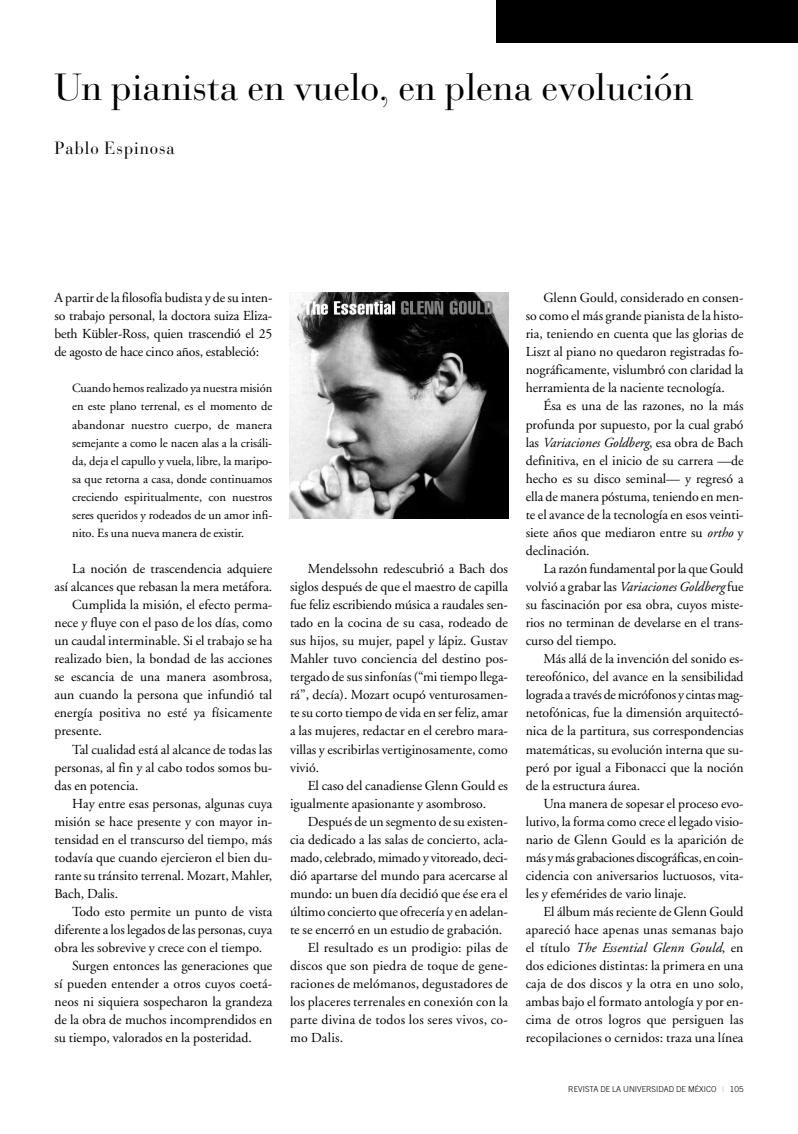
<style>
.page{position:relative;width:798px;height:1134px;background:#fff}
.page>*{position:absolute;margin:0;border:0;box-sizing:border-box;transform-origin:0 0}
.t1{font:37.5px "Bauer Bodoni";color:#000}
.t2{font:17.5px "Bauer Bodoni";letter-spacing:.055em;color:#000;scale:.95 1}
.t3{font:13.75px/18px "Adobe Garamond";color:#000;text-align:justify}
.t4{font:13.75px "Adobe Garamond";letter-spacing:-.02em;color:#000}
.t5{font:12.5px/18px "Adobe Garamond";letter-spacing:-.005em;color:#000;text-align:justify}
.t6{font:300 8.12px "Trade Gothic";color:#000}
.s1{font-style:italic}
.s2{font-weight:400;color:#b3b3b3}
</style>
<div class="page">
<div style="left:496px;top:0;width:301px;height:43px;background:#000"></div>
<img style="left:289px;top:292px;width:219px;height:227px">
<h1 class="t1" style="left:54px;top:73px;width:640px">Un pianista en vuelo, en plena evolución</h1>
<p class="t2" style="left:54px;top:141px;width:128px">Pablo Espinosa</p>
<p class="t3" style="left:54px;top:290px;width:219px">A partir de la filosofía budista y de su inten&shy;so trabajo personal, la doctora suiza Eliza&shy;beth Kübler-Ross, quien trascendió el 25 de agosto de hace cinco años, estableció:</p>
<p class="t5" style="left:72px;top:380px;width:202px">Cuando hemos realizado ya nuestra misión en este plano terrenal, es el momento de abandonar nuestro cuerpo, de manera semejante a como le nacen alas a la crisáli&shy;da, deja el capullo y vuela, libre, la maripo&shy;sa que retorna a casa, donde continuamos creciendo espiritualmente, con nuestros seres queridos y rodeados de un amor infi&shy;nito. Es una nueva manera de existir.</p>
<p class="t3" style="left:72px;top:561px;width:201px">La noción de trascendencia adquiere</p>
<p class="t3" style="left:54px;top:579px;width:219px">así alcances que rebasan la mera metáfora.</p>
<p class="t3" style="left:72px;top:597px;width:202px">Cumplida la misión, el efecto perma-</p>
<p class="t3" style="left:54px;top:615px;width:219px">nece y fluye con el paso de los días, como</p>
<p class="t3" style="left:54px;top:633px;width:219px">un caudal interminable. Si el trabajo se ha</p>
<p class="t3" style="left:54px;top:651px;width:219px">realizado bien, la bondad de las acciones</p>
<p class="t3" style="left:54px;top:669px;width:219px">se escancia de una manera asombrosa,</p>
<p class="t3" style="left:54px;top:687px;width:219px">aun cuando la persona que infundió tal</p>
<p class="t3" style="left:54px;top:705px;width:219px">energía positiva no esté ya físicamente</p>
<p class="t3" style="left:54px;top:723px;width:49px">presente.</p>
<p class="t3" style="left:72px;top:741px;width:201px">Tal cualidad está al alcance de todas las</p>
<p class="t3" style="left:54px;top:759px;width:219px">personas, al fin y al cabo todos somos bu-</p>
<p class="t3" style="left:54px;top:777px;width:86px">das en potencia.</p>
<p class="t3" style="left:72px;top:795px;width:201px">Hay entre esas personas, algunas cuya</p>
<p class="t3" style="left:54px;top:814px;width:219px">misión se hace presente y con mayor in-</p>
<p class="t3" style="left:54px;top:832px;width:219px">tensidad en el transcurso del tiempo, más</p>
<p class="t3" style="left:54px;top:850px;width:219px">todavía que cuando ejercieron el bien du-</p>
<p class="t3" style="left:54px;top:868px;width:219px">rante su tránsito terrenal. Mozart, Mahler,</p>
<p class="t3" style="left:54px;top:886px;width:65px">Bach, Dalis.</p>
<p class="t3" style="left:72px;top:904px;width:201px">Todo esto permite un punto de vista</p>
<p class="t3" style="left:54px;top:922px;width:219px">diferente a los legados de las personas, cuya</p>
<p class="t3" style="left:54px;top:940px;width:209px">obra les sobrevive y crece con el tiempo.</p>
<p class="t3" style="left:72px;top:958px;width:202px">Surgen entonces las generaciones que</p>
<p class="t3" style="left:54px;top:976px;width:219px">sí pueden entender a otros cuyos coetá-</p>
<p class="t3" style="left:54px;top:994px;width:219px">neos ni siquiera sospecharon la grandeza</p>
<p class="t3" style="left:54px;top:1012px;width:219px">de la obra de muchos incomprendidos en</p>
<p class="t3" style="left:54px;top:1030px;width:199px">su tiempo, valorados en la posteridad.</p>
<p class="t3" style="left:290px;top:561px;width:219px;text-indent:18px">Mendelssohn redescubrió a Bach dos siglos después de que el maestro de capilla fue feliz escribiendo música a raudales sen&shy;tado en la cocina de su casa, rodeado de sus hijos, su mujer, papel y lápiz. Gustav Mahler tuvo conciencia del destino pos&shy;tergado de sus sinfonías (“mi tiempo llega&shy;rá”, decía). Mozart ocupó venturosamen&shy;te su corto tiempo de vida en ser feliz, amar a las mujeres, redactar en el cerebro mara&shy;villas y escribirlas vertiginosamente, como vivió.</p>
<p class="t3" style="left:290px;top:777px;width:219px;text-indent:18px">El caso del canadiense Glenn Gould es igualmente apasionante y asombroso.</p>
<p class="t3" style="left:308px;top:814px;width:201px">Después de un segmento de su existen-</p>
<p class="t3" style="left:290px;top:832px;width:219px">cia dedicado a las salas de concierto, acla-</p>
<p class="t4" style="left:290px;top:852px;width:219px">mado, celebrado, mimado y vitoreado, deci-</p>
<p class="t3" style="left:290px;top:868px;width:219px">dió apartarse del mundo para acercarse al</p>
<p class="t3" style="left:290px;top:886px;width:219px">mundo: un buen día decidió que ése era el</p>
<p class="t3" style="left:290px;top:904px;width:219px">último concierto que ofrecería y en adelan-</p>
<p class="t3" style="left:290px;top:922px;width:214px">te se encerró en un estudio de grabación.</p>
<p class="t3" style="left:308px;top:940px;width:202px">El resultado es un prodigio: pilas de</p>
<p class="t3" style="left:290px;top:958px;width:219px">discos que son piedra de toque de gene-</p>
<p class="t3" style="left:290px;top:976px;width:219px">raciones de melómanos, degustadores de</p>
<p class="t3" style="left:290px;top:994px;width:219px">los placeres terrenales en conexión con la</p>
<p class="t3" style="left:290px;top:1012px;width:219px">parte divina de todos los seres vivos, co-</p>
<p class="t3" style="left:290px;top:1030px;width:55px">mo Dalis.</p>
<p class="t3" style="left:525px;top:290px;width:219px;text-indent:18px">Glenn Gould, considerado en consen&shy;so como el más grande pianista de la histo&shy;ria, teniendo en cuenta que las glorias de Liszt al piano no quedaron registradas fo&shy;nográficamente, vislumbró con claridad la herramienta de la naciente tecnología.</p>
<p class="t3" style="left:525px;top:398px;width:219px;text-indent:18px">Ésa es una de las razones, no la más profunda por supuesto, por la cual grabó las <span class="s1">Variaciones Goldberg</span>, esa obra de Bach definitiva, en el inicio de su carrera —de hecho es su disco seminal— y regresó a ella de manera póstuma, teniendo en men&shy;te el avance de la tecnología en esos veinti&shy;siete años que mediaron entre su <span class="s1">ortho</span> y declinación.</p>
<p class="t3" style="left:525px;top:561px;width:219px;text-indent:18px">La razón fundamental por la que Gould volvió a grabar las <span class="s1">Variaciones Goldberg</span> fue su fascinación por esa obra, cuyos miste&shy;rios no terminan de develarse en el trans&shy;curso del tiempo.</p>
<p class="t3" style="left:525px;top:651px;width:219px;text-indent:18px">Más allá de la invención del sonido es&shy;tereofónico, del avance en la sensibilidad lograda a través de micrófonos y cintas mag&shy;netofónicas, fue la dimensión arquitectó&shy;nica de la partitura, sus correspondencias matemáticas, su evolución interna que su&shy;peró por igual a Fibonacci que la noción de la estructura áurea.</p>
<p class="t3" style="left:525px;top:795px;width:219px;text-indent:18px">Una manera de sopesar el proceso evo&shy;lutivo, la forma como crece el legado visio&shy;nario de Glenn Gould es la aparición de más y más grabaciones discográficas, en coin&shy;cidencia con aniversarios luctuosos, vita&shy;les y efemérides de vario linaje.</p>
<p class="t3" style="left:525px;top:904px;width:219px;text-indent:18px">El álbum más reciente de Glenn Gould apareció hace apenas unas semanas bajo el título <span class="s1">The Essential Glenn Gould</span>, en dos ediciones distintas: la primera en una caja de dos discos y la otra en uno solo, ambas bajo el formato antología y por en&shy;cima de otros logros que persiguen las recopilaciones o cernidos: traza una línea</p>
<p class="t6" style="left:568px;top:1086px;width:177px">REVISTA DE LA UNIVERSIDAD DE MÉXICO <span class="s2">|</span> 105</p>
</div>
